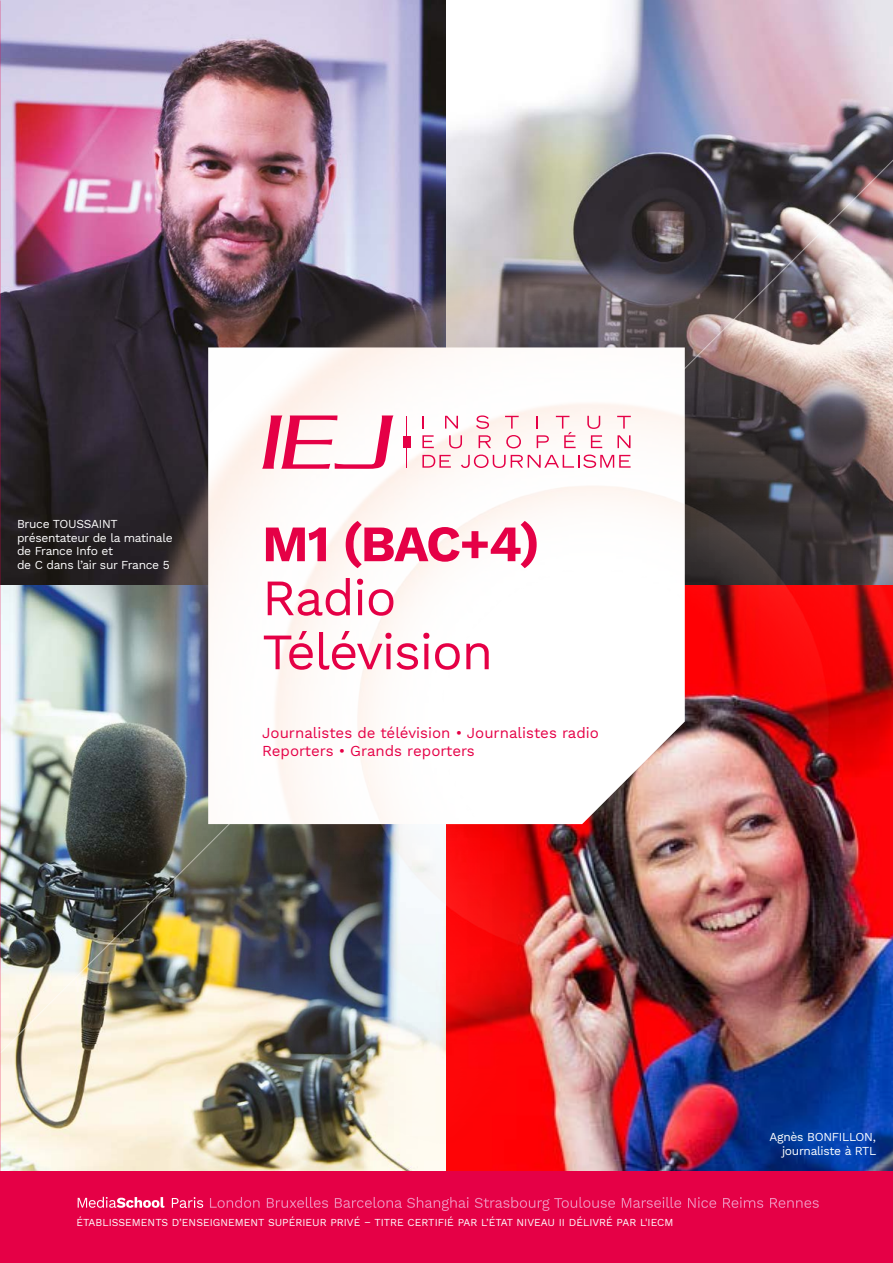
<style>
.page{position:relative;width:893px;height:1263px;background:#fff}
.page>*{position:absolute;margin:0;border:0;box-sizing:border-box;transform-origin:0 0}
.t1{font:51px/54px "Work Sans";letter-spacing:-.025em;color:#e50046}
.t2{font:700 51px "Work Sans";color:#e50046}
.t3{font:15px/18px "Work Sans";color:#e50046}
.t4{font:12px/13.5px "Work Sans";letter-spacing:-.025em;color:#fff}
.t5{font:10.5px "Work Sans";color:#fff}
</style>
<div class="page">
<img style="left:0;top:0;width:446px;height:117px">
<svg style="left:504px;top:0;width:389px;height:117px"></svg>
<img style="left:0;top:1054px;width:106px;height:117px">
<img style="left:0;top:117px;width:893px;height:937px">
<img style="left:106px;top:234px;width:787px;height:937px">
<div style="left:0;top:1171px;width:893px;height:92px;background:#e50046"></div>
<svg style="left:422px;top:416px;width:2px;height:13px"></svg>
<svg style="left:445px;top:416px;width:13px;height:13px"></svg>
<svg style="left:476px;top:415px;width:13px;height:14px"></svg>
<svg style="left:505px;top:416px;width:14px;height:13px"></svg>
<svg style="left:536px;top:416px;width:2px;height:13px"></svg>
<svg style="left:587px;top:416px;width:13px;height:13px"></svg>
<svg style="left:617px;top:416px;width:14px;height:13px"></svg>
<svg style="left:422px;top:435px;width:12px;height:13px"></svg>
<svg style="left:449px;top:435px;width:13px;height:13px"></svg>
<svg style="left:479px;top:435px;width:12px;height:13px"></svg>
<svg style="left:506px;top:435px;width:15px;height:13px"></svg>
<svg style="left:537px;top:435px;width:12px;height:13px"></svg>
<svg style="left:556px;top:416px;width:20px;height:32px"></svg>
<svg style="left:591px;top:435px;width:11px;height:13px"></svg>
<svg style="left:617px;top:435px;width:13px;height:13px"></svg>
<svg style="left:422px;top:455px;width:29px;height:13px"></svg>
<svg style="left:461px;top:454px;width:170px;height:14px"></svg>
<svg style="left:262px;top:415px;width:131px;height:54px"></svg>
<hr style="left:406px;top:416px;width:1px;height:52px;background:#e50046">
<div style="left:403px;top:436px;width:7px;height:11px;background:#e50046"></div>
<svg style="left:78px;top:1197px;width:87px;height:11px"></svg>
<svg style="left:172px;top:1197px;width:31px;height:11px"></svg>
<svg style="left:210px;top:1197px;width:50px;height:11px"></svg>
<svg style="left:267px;top:1197px;width:61px;height:11px"></svg>
<svg style="left:335px;top:1197px;width:134px;height:14px"></svg>
<svg style="left:475px;top:1197px;width:140px;height:14px"></svg>
<svg style="left:622px;top:1197px;width:59px;height:11px"></svg>
<svg style="left:688px;top:1197px;width:28px;height:11px"></svg>
<svg style="left:723px;top:1197px;width:40px;height:11px"></svg>
<svg style="left:770px;top:1198px;width:49px;height:10px"></svg>
<p class="t4" style="left:17px;top:517px;width:157px">Bruce TOUSSAINT présentateur de la matinale de France Info et<br>de C dans l’air sur France 5</p>
<h1 class="t2" style="left:262px;top:514px;width:279px">M1 (BAC+4)</h1>
<h1 class="t1" style="left:262px;top:571px;width:232px">Radio<br>Télévision</h1>
<p class="t3" style="left:262px;top:724px;width:338px">Journalistes de télévision • Journalistes radio<br>Reporters • Grands reporters</p>
<p class="t5" style="left:77px;top:1216px;width:598px">ÉTABLISSEMENTS D’ENSEIGNEMENT SUPÉRIEUR PRIVÉ – TITRE CERTIFIÉ PAR L’ÉTAT NIVEAU II DÉLIVRÉ PAR L'IECM</p>
<p class="t4" style="left:770px;top:1130px;width:108px;text-align:right">Agnès BONFILLON, journaliste à RTL</p>
</div>
